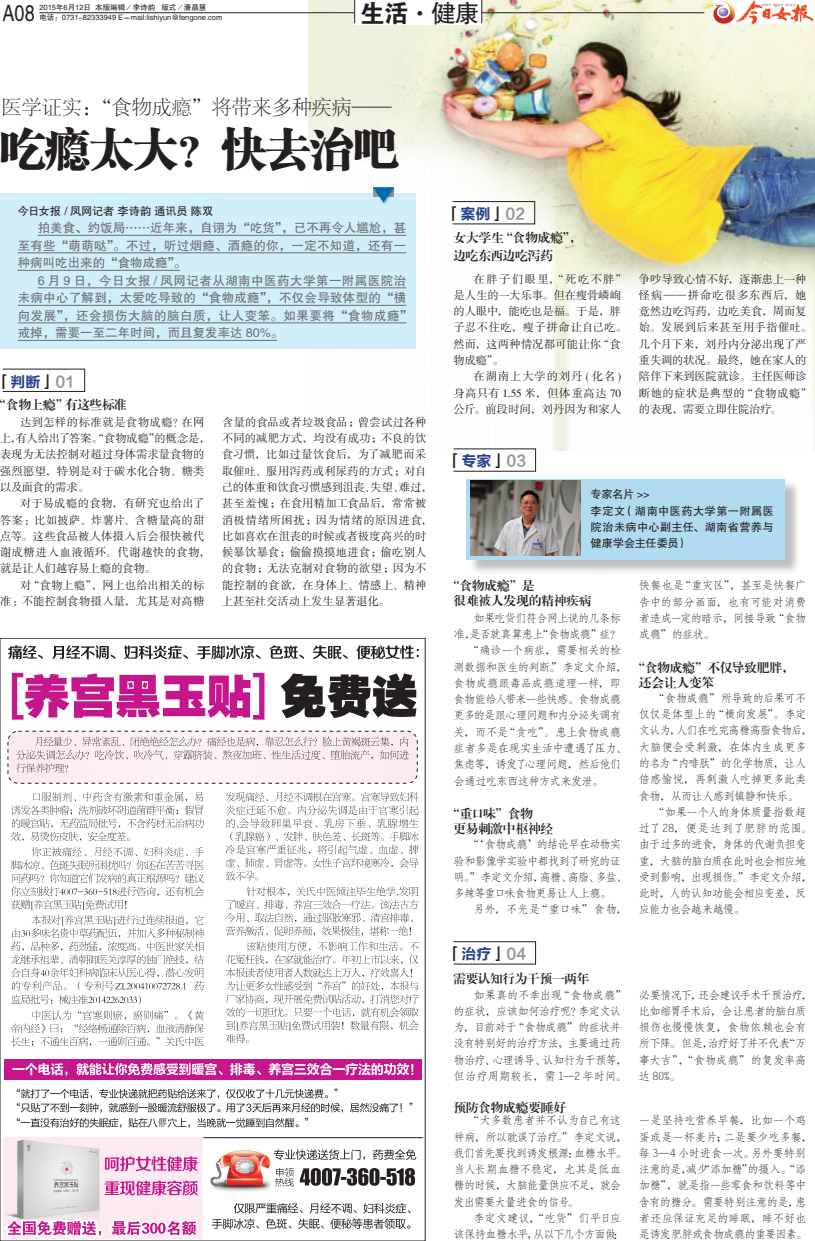
<style>
.page{position:relative;width:815px;height:1241px;background:#fff}
.page>*{position:absolute;margin:0;border:0;box-sizing:border-box;transform-origin:0 0}
.t1{font:45px "FZCSJW GB1 0";letter-spacing:-.02em;color:#231f20}
.t2{font:25px "FZHTJW GB1 0";color:#231f20}
.t3{font:22.62px "FZHTJW GB1 0";color:#231f20;scale:.8 1}
.t4{font:20px "FZSYJW GB1 0";color:#231f20}
.t5{font:15px "FZLTCHJW GB1 0";color:#231f20}
.t6{font:12.5px/17.5px "FZHTJW GB1 0";letter-spacing:.025em;color:#6c6d70;text-align:justify}
.t7{font:12.5px/15px "FZXBSJW GB1 0";letter-spacing:-.005em;color:#231f20}
.t8{font:11.25px/16.2px "FZFSJW GB1 0";letter-spacing:-.05em;color:#231f20}
.t9{font:11.25px/16.2px "FZSSJW GB1 0";letter-spacing:.02em;color:#231f20}
.t10{font:11.25px/16.2px "FZFSJW GB1 0";letter-spacing:-.07em;color:#231f20}
.t11{font:11.25px/16.2px "FZHTJW GB1 0";letter-spacing:.015em;color:#231f20}
.t12{font:11.25px "FZFSJW GB1 0";letter-spacing:-.02em;color:#231f20}
.t13{font:11.25px "FZHTJW GB1 0";letter-spacing:-.015em;color:#231f20}
.t14{font:11.25px "FZFSJW GB1 0";letter-spacing:-.075em;color:#231f20}
.t15{font:11.25px "FZFSJW GB1 0";letter-spacing:-.005em;color:#231f20}
.t16{font:11.25px "FZFSJW GB1 0";letter-spacing:-.03em;color:#231f20}
.t17{font:7.5px "FZHTJW GB1 0";color:#231f20}
.s1{font-family:"FZDHTJW GB1 0"}
.s2{color:#253f8e}
.s3{color:#939598}
</style>
<div class="page">
<div style="left:453px;top:941px;width:83px;height:23px;border:1px solid #231f20"></div>
<div style="left:468px;top:480px;width:333px;height:95px;background:#231f20;opacity:.3"></div>
<div style="left:467px;top:478px;width:318px;height:81px;background:#b0daef"></div>
<img style="left:308px;top:0;width:507px;height:450px">
<div style="left:0;top:194px;width:416px;height:155px;background:#d1eefb"></div>
<hr style="left:39px;top:12px;width:665px;height:1px;background:#231f20">
<img style="left:714px;top:0;width:99px;height:24px">
<div style="left:354px;top:0;width:128px;height:25px;background:#fff"></div>
<svg style="left:354px;top:0;width:1px;height:23px"></svg>
<svg style="left:481px;top:0;width:1px;height:23px"></svg>
<div style="left:373px;top:186px;width:23px;height:19px;background:#231f20;opacity:.3"></div>
<svg style="left:373px;top:187px;width:21px;height:16px"></svg>
<div style="left:8px;top:731px;width:409px;height:52px;background:#fdeef4;border-radius:10px"></div>
<div style="left:8px;top:730px;width:410px;height:53px;border:1px dashed #231f20;border-radius:10px"></div>
<svg style="left:11px;top:792px;width:193px;height:254px"></svg>
<svg style="left:136px;top:792px;width:107px;height:253px"></svg>
<svg style="left:226px;top:792px;width:193px;height:251px"></svg>
<svg style="left:8px;top:645px;width:411px;height:14px"></svg>
<svg style="left:12px;top:672px;width:252px;height:47px"></svg>
<svg style="left:281px;top:673px;width:135px;height:45px"></svg>
<svg style="left:16px;top:736px;width:393px;height:36px"></svg>
<div style="left:4px;top:1137px;width:198px;height:101px;background:#fce9f1"></div>
<svg style="left:17px;top:1088px;width:395px;height:39px"></svg>
<svg style="left:104px;top:1156px;width:94px;height:39px"></svg>
<img style="left:17px;top:1139px;width:83px;height:62px">
<svg style="left:3px;top:1201px;width:199px;height:38px"></svg>
<svg style="left:212px;top:1203px;width:199px;height:25px"></svg>
<svg style="left:275px;top:1167px;width:19px;height:19px"></svg>
<svg style="left:300px;top:1168px;width:115px;height:17px"></svg>
<img style="left:210px;top:1150px;width:60px;height:42px">
<svg style="left:274px;top:1149px;width:142px;height:10px"></svg>
<div style="left:4px;top:1059px;width:417px;height:20px;background:#c5168c"></div>
<svg style="left:12px;top:1063px;width:401px;height:12px"></svg>
<hr style="left:203px;top:1137px;width:220px;height:1px;background:#231f20">
<hr style="left:38px;top:235px;width:368px;height:1px;background:#6c6d70">
<hr style="left:18px;top:252px;width:388px;height:1px;background:#6c6d70">
<hr style="left:18px;top:270px;width:162px;height:1px;background:#6c6d70">
<hr style="left:38px;top:287px;width:368px;height:1px;background:#6c6d70">
<hr style="left:18px;top:305px;width:388px;height:1px;background:#6c6d70">
<hr style="left:18px;top:322px;width:388px;height:1px;background:#6c6d70">
<hr style="left:18px;top:340px;width:259px;height:1px;background:#6c6d70">
<img style="left:471px;top:480px;width:110px;height:75px">
<div style="left:2px;top:369px;width:83px;height:23px;border:1px solid #231f20"></div>
<div style="left:452px;top:201px;width:83px;height:23px;border:1px solid #231f20"></div>
<p class="t17" style="left:39px;top:3px;width:169px">2015年6月12日 本版编辑／李诗韵 版式／潘晶慧</p>
<h3 class="t3" style="left:3px;top:1px;width:42px">A08</h3>
<p class="t17" style="left:39px;top:13px;width:184px">电话：0731-82333949 E－mail:lishiyun@fengone.com</p>
<h2 class="t2" style="left:360px;top:-1px;width:121px"><span class="s1">生活</span>·健康</h2>
<h3 class="t4" style="left:2px;top:97px;width:391px">医学证实：“食物成瘾”将带来多种疾病——</h3>
<h1 class="t1" style="left:1px;top:123px;width:399px">吃瘾太大？快去治吧</h1>
<p class="t13" style="left:18px;top:205px;width:197px">今日女报 / 凤网记者 李诗韵 通讯员 陈双</p>
<p class="t6" style="left:18px;top:220px;width:390px;text-indent:20px">拍美食、约饭局……近年来，自诩为“吃货”，已不再令人尴尬，甚至有些“萌萌哒”。不过，听过烟瘾、酒瘾的你，一定不知道，还有一种病叫吃出来的“食物成瘾”。</p>
<p class="t6" style="left:18px;top:272px;width:396px;text-align:left;text-indent:20px">6 月 9 日，今日女报 / 凤网记者从湖南中医药大学第一附属医院治未病中心了解到，太爱吃导致的“食物成瘾”，不仅会导致体型的“横向发展”，还会损伤大脑的脑白质，让人变笨。如果要将“食物成瘾”戒掉，需要一至二年时间，而且复发率达 80%。</p>
<h3 class="t5" style="left:-4px;top:373px;width:81px">「<span class="s2">判断</span>」<span class="s3">01</span></h3>
<p class="t7" style="left:-6px;top:397px;width:135px">“食物上瘾”有这些标准</p>
<p class="t9" style="left:0;top:414px;width:211px;text-indent:20px">达到怎样的标准就是食物成瘾？在网上，有人给出了答案。“食物成瘾”的概念是，表现为无法控制对超过身体需求量食物的强烈愿望，特别是对于碳水化合物、糖类以及面食的需求。</p>
<p class="t9" style="left:0;top:496px;width:211px;text-indent:20px">对于易成瘾的食物，有研究也给出了答案：比如披萨、炸薯片、含糖量高的甜点等。这些食品被人体摄入后会很快被代谢成糖进入血液循环。代谢越快的食物，就是让人们越容易上瘾的食物。</p>
<p class="t9" style="left:0;top:577px;width:206px;text-align:right">对“食物上瘾”，网上也给出相关的标<br>准：不能控制食物摄入量，尤其是对高糖</p>
<p class="t9" style="left:222px;top:414px;width:211px">含量的食品或者垃圾食品；曾尝试过各种不同的减肥方式，均没有成功；不良的饮食习惯，比如过量饮食后，为了减肥而采取催吐、服用泻药或利尿药的方式；对自己的体重和饮食习惯感到沮丧、失望、难过，甚至羞愧；在食用精加工食品后，常常被消极情绪所困扰；因为情绪的原因进食，比如喜欢在沮丧的时候或者极度高兴的时候暴饮暴食；偷偷摸摸地进食；偷吃别人的食物；无法克制对食物的欲望；因为不能控制的食欲，在身体上、情感上、精神上甚至社交活动上发生显著退化。</p>
<h3 class="t5" style="left:446px;top:206px;width:81px">「<span class="s2">案例</span>」<span class="s3">02</span></h3>
<p class="t7" style="left:454px;top:229px;width:130px;line-height:17.5px">女大学生“食物成瘾”，边吃东西边吃泻药</p>
<p class="t9" style="left:454px;top:271px;width:175px;text-indent:20px">在胖子们眼里，“死吃不胖”是人生的一大乐事。但在瘦骨嶙峋的人眼中，能吃也是福。于是，胖子忍不住吃，瘦子拼命让自己吃。然而，这两种情况都可能让你“食物成瘾”。</p>
<p class="t9" style="left:454px;top:369px;width:169px;text-align:justify;text-indent:20px">在湖南上大学的刘丹 ( 化名 )身高只有 1.55 米，但体重高达 70公斤。前段时间，刘丹因为和家人</p>
<h3 class="t5" style="left:446px;top:452px;width:81px">「<span class="s2">专家</span>」<span class="s3">03</span></h3>
<p class="t9" style="left:639px;top:271px;width:175px">争吵导致心情不好，逐渐患上一种怪病——拼命吃很多东西后，她竟然边吃泻药，边吃美食，周而复始。发展到后来甚至用手指催吐。几个月下来，刘丹内分泌出现了严重失调的状况。最终，她在家人的陪伴下来到医院就诊。主任医师诊断她的症状是典型的“食物成瘾”的表现，需要立即住院治疗。</p>
<p class="t11" style="left:591px;top:486px;width:185px">专家名片 &gt;&gt;<br>李定文（湖南中医药大学第一附属医院治未病中心副主任、湖南省营养与健康学会主任委员）</p>
<p class="t7" style="left:454px;top:579px;width:139px;text-indent:-6px">“食物成瘾”是<br>很难被人发现的精神疾病</p>
<p class="t10" style="left:474px;top:610px;width:149px">如果吃货们符合网上说的几条标</p>
<p class="t8" style="left:454px;top:626px;width:169px">准，是否就真算患上“食物成瘾”症？</p>
<p class="t16" style="left:468px;top:644px;width:155px">“确诊一个病症，需要相关的检</p>
<p class="t8" style="left:454px;top:659px;width:175px">测数据和医生的判断。”李定文介绍，</p>
<p class="t15" style="left:454px;top:677px;width:169px">食物成瘾跟毒品成瘾道理一样，即</p>
<p class="t8" style="left:454px;top:691px;width:169px">食物能给人带来一些快感。食物成瘾</p>
<p class="t14" style="left:454px;top:709px;width:169px">更多的是跟心理问题和内分泌失调有</p>
<p class="t12" style="left:454px;top:725px;width:169px">关，而不是“贪吃”。患上食物成瘾</p>
<p class="t12" style="left:454px;top:742px;width:175px">症者多是在现实生活中遭遇了压力、</p>
<p class="t10" style="left:454px;top:756px;width:169px">焦虑等，诱发了心理问题，然后他们</p>
<p class="t8" style="left:454px;top:772px;width:151px">会通过吃东西这种方式来发泄。</p>
<p class="t7" style="left:454px;top:806px;width:101px;text-indent:-6px">“重口味”食物<br>更易刺激中枢神经</p>
<p class="t10" style="left:454px;top:836px;width:175px;text-indent:14px">“‘食物成瘾’的结论早在动物实验和影像学实验中都找到了研究的证明。”李定文介绍，高糖、高脂、多盐、多辣等重口味食物更易让人上瘾。</p>
<p class="t12" style="left:474px;top:903px;width:155px">另外，不光是“重口味”食物，</p>
<h3 class="t5" style="left:446px;top:945px;width:81px">「<span class="s2">治疗</span>」<span class="s3">04</span></h3>
<p class="t7" style="left:454px;top:971px;width:137px">需要认知行为干预一两年</p>
<p class="t8" style="left:639px;top:577px;width:169px;text-align:justify">快餐也是“重灾区”，甚至是快餐广告中的部分画面，也有可能对消费者造成一定的暗示，间接导致“食物成瘾”的症状。</p>
<p class="t7" style="left:639px;top:660px;width:157px;text-indent:-6px">“食物成瘾”不仅导致肥胖，还会让人变笨</p>
<p class="t8" style="left:639px;top:690px;width:175px;text-indent:14px">“食物成瘾”所导致的后果可不仅仅是体型上的“横向发展”。李定文认为，人们在吃完高糖高脂食物后，大脑便会受刺激，在体内生成更多的名为“内啡肽”的化学物质，让人倍感愉悦，再刺激人吃掉更多此类食物，从而让人感到镇静和快乐。</p>
<p class="t8" style="left:639px;top:804px;width:175px;text-indent:14px">“如果一个人的身体质量指数超过了 28，便是达到了肥胖的范围。由于过多的进食，身体的代谢负担变重，大脑的脑白质在此时也会相应地受到影响，出现损伤。”李定文介绍，此时，人的认知功能会相应变差，反应能力也会越来越慢。</p>
<p class="t8" style="left:454px;top:986px;width:175px;text-indent:20px">如果真的不幸出现“食物成瘾”的症状，应该如何治疗呢？李定文认为，目前对于“食物成瘾”的症状并没有特别好的治疗方法，主要通过药物治疗、心理诱导、认知行为干预等，但治疗周期较长，需 1—2 年时间。</p>
<p class="t8" style="left:639px;top:986px;width:175px">必要情况下，还会建议手术干预治疗，比如缩胃手术后，会让患者的脑白质损伤也慢慢恢复，食物依赖也会有所下降。但是，治疗好了并不代表“万事大吉”，“食物成瘾”的复发率高达 80%。</p>
<p class="t7" style="left:454px;top:1100px;width:114px">预防食物成瘾要睡好</p>
<p class="t8" style="left:454px;top:1112px;width:175px;text-indent:14px">“大多数患者并不认为自己有这种病，所以耽误了治疗。”李定文说，我们首先要找到诱发根源：血糖水平。当人长期血糖不稳定，尤其是低血糖的时候，大脑能量供应不足，就会发出需要大量进食的信号。</p>
<p class="t8" style="left:454px;top:1209px;width:172px;text-align:right">李定文建议，“吃货”们平日应<br>该保持血糖水平，从以下几个方面做：</p>
<p class="t8" style="left:639px;top:1112px;width:175px">一是坚持吃营养早餐，比如一个鸡蛋或是一杯麦片；二是要少吃多餐，每 3—4 小时进食一次。另外要特别注意的是，减少“添加糖”的摄入。“添加糖”，就是指一些零食和饮料等中含有的糖分。需要特别注意的是，患者还应保证充足的睡眠，睡不好也是诱发肥胖或食物成瘾的重要因素。</p>
</div>
